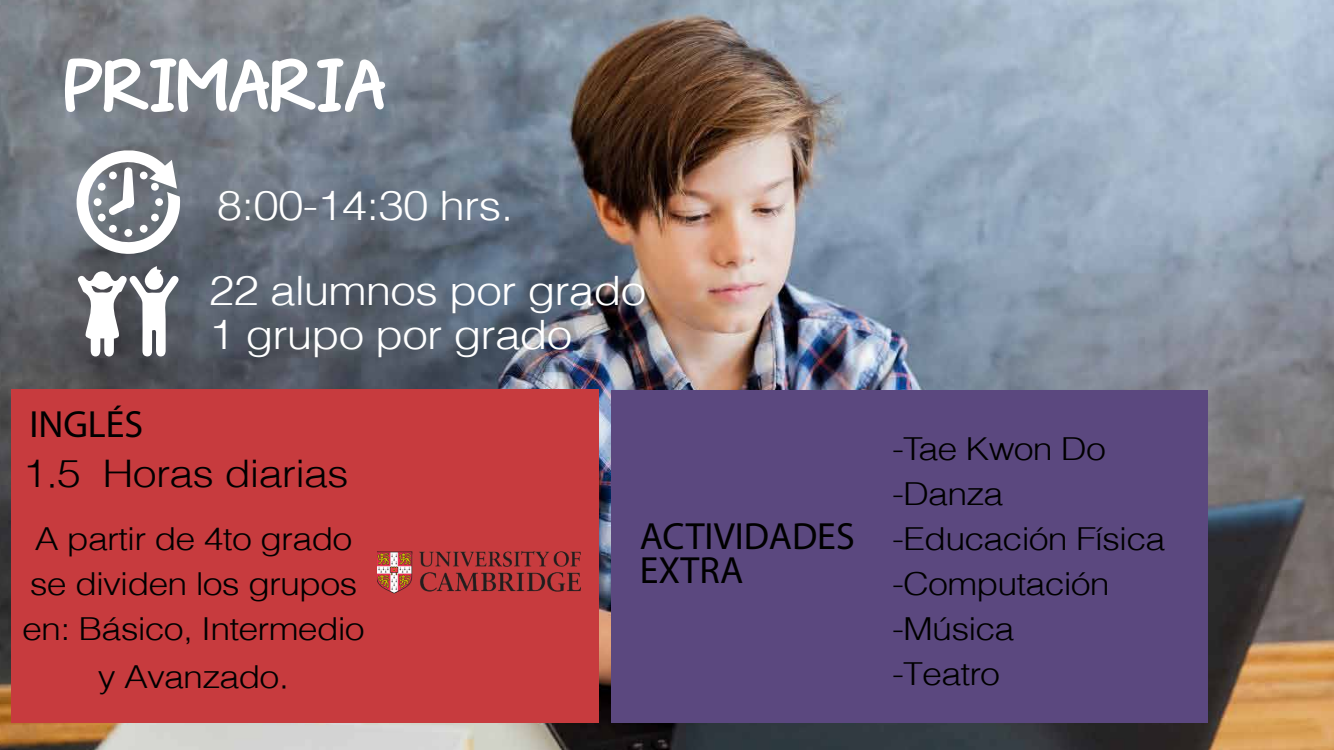
<style>
.page{position:relative;width:1334px;height:750px;background:#fff}
.page>*{position:absolute;margin:0;border:0;box-sizing:border-box;transform-origin:0 0}
.t1{font:77.5px "Luxschool";letter-spacing:-.02em;color:#fff;scale:1.13 1}
.t2{font:300 40.5px/85.7px "Helv";letter-spacing:-.02em;color:#fff;scale:1.13 1}
.t3{font:38px/34.2px "Myriad Pro";color:#000}
.t4{font:300 38px "Helv";letter-spacing:-.02em;color:#000;scale:1.13 1}
.t5{font:300 31.7px/45px "Helv";letter-spacing:-.025em;color:#000;scale:1.13 1}
.s1{font-size:33.6px}
</style>
<div class="page">
<img style="left:0;top:0;width:1334px;height:750px">
<div style="left:12px;top:390px;width:587px;height:333px;background:#c73b3e"></div>
<div style="left:611px;top:390px;width:597px;height:333px;background:#5b487f"></div>
<svg style="left:76px;top:150px;width:104px;height:104px"></svg>
<div style="left:155px;top:198px;width:8px;height:8px;background:#fff;border-radius:50%"></div>
<div style="left:124px;top:229px;width:8px;height:8px;background:#fff;border-radius:50%"></div>
<div style="left:94px;top:198px;width:8px;height:8px;background:#fff;border-radius:50%"></div>
<div style="left:109px;top:171px;width:8px;height:8px;background:#fff;border-radius:50%"></div>
<div style="left:98px;top:183px;width:8px;height:8px;background:#fff;border-radius:50%"></div>
<div style="left:151px;top:183px;width:8px;height:8px;background:#fff;border-radius:50%"></div>
<div style="left:140px;top:225px;width:8px;height:8px;background:#fff;border-radius:50%"></div>
<div style="left:98px;top:214px;width:8px;height:7px;background:#fff;border-radius:50%"></div>
<div style="left:109px;top:225px;width:8px;height:8px;background:#fff;border-radius:50%"></div>
<div style="left:140px;top:172px;width:8px;height:7px;background:#fff;border-radius:50%"></div>
<div style="left:151px;top:214px;width:8px;height:7px;background:#fff;border-radius:50%"></div>
<svg style="left:77px;top:266px;width:102px;height:91px"></svg>
<img style="left:377px;top:551px;width:204px;height:43px">
<h1 class="t1" style="left:64px;top:55px;width:288px">PRIMARIA</h1>
<p class="t3" style="left:29px;top:407px;width:116px">INGLÉS</p>
<p class="t2" style="left:209px;top:161px;width:389px">8:00-14:30 hrs.<br>22 alumnos por grado</p>
<p class="t2" style="left:209px;top:291px;width:323px">1 grupo por grado</p>
<p class="t4" style="left:23px;top:450px;width:290px">1.5 Horas diarias</p>
<p class="t5" style="left:22px;top:515px;width:305px;text-align:center">A partir de 4to grado se dividen los grupos en: Básico, Intermedio</p>
<p class="t5" style="left:98px;top:653px;width:171px">y Avanzado<span class="s1">.</span></p>
<p class="t3" style="left:640px;top:519px;width:216px">ACTIVIDADES<br>EXTRA</p>
<p class="t5" style="left:892px;top:426px;width:243px">-Tae Kwon Do -Danza -Educación Física -Computación -Música<br>-Teatro</p>
</div>
